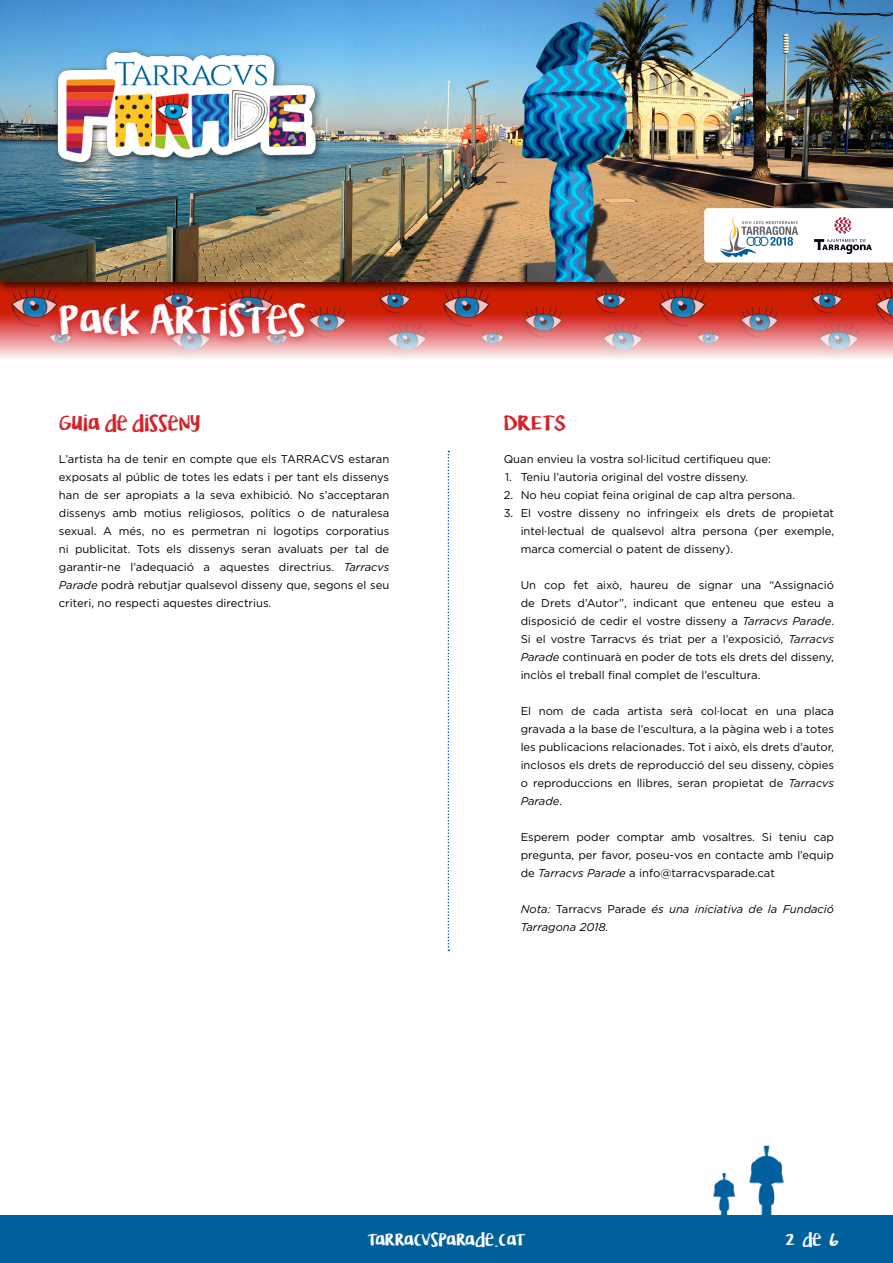
<style>
.page{position:relative;width:893px;height:1263px;background:#fff}
.page>*{position:absolute;margin:0;border:0;box-sizing:border-box;transform-origin:0 0}
.t1{font:34.65px "KG Lifeis Messy";color:#fff}
.t2{font:18px "KG Lifeis Messy";color:#d2232a}
.t3{font:15px "KG Lifeis Messy";color:#fff}
.t4{font:11.25px/18px "Gotham";color:#000;text-align:justify}
.t5{font:italic 11.25px/18px "Gotham";color:#000}
.s1{font-style:italic}
.s2{font-style:normal}
</style>
<div class="page">
<img style="left:0;top:295px;width:893px;height:64px">
<div style="left:0;top:0;width:893px;height:295px;background:#000;opacity:.75"></div>
<img style="left:49px;top:47px;width:275px;height:125px">
<img style="left:713px;top:1145px;width:71px;height:70px">
<div style="left:0;top:1215px;width:893px;height:48px;background:#00609b"></div>
<svg style="left:704px;top:208px;width:189px;height:55px"></svg>
<img style="left:50px;top:294px;width:264px;height:52px">
<svg style="left:448px;top:451px;width:1px;height:500px"></svg>
<p class="t1" style="left:58px;top:293px;width:249px">PACK ARTISTES</p>
<p class="t2" style="left:59px;top:409px;width:143px">GUIA DE DISSENY</p>
<p class="t2" style="left:504px;top:409px;width:64px">DRETS</p>
<p class="t4" style="left:59px;top:450px;width:332px">L’artista ha de tenir en compte que els TARRACVS estaran exposats al públic de totes les edats i per tant els dissenys han de ser apropiats a la seva exhibició. No s’acceptaran dissenys amb motius religiosos, polítics o de naturalesa sexual. A més, no es permetran ni logotips corporatius ni publicitat. Tots els dissenys seran avaluats per tal de garantir-ne l’adequació a aquestes directrius. <span class="s1">Tarracvs Parade</span> podrà rebutjar qualsevol disseny que, segons el seu criteri, no respecti aquestes directrius.</p>
<p class="t4" style="left:504px;top:450px;width:269px">Quan envieu la vostra sol·licitud certifiqueu que:</p>
<p class="t4" style="left:521px;top:468px;width:229px">Teniu l’autoria original del vostre disseny.</p>
<p class="t4" style="left:521px;top:486px;width:276px">No heu copiat feina original de cap altra persona.</p>
<p class="t4" style="left:521px;top:504px;width:315px">El vostre disseny no infringeix els drets de propietat intel·lectual de qualsevol altra persona (per exemple, marca comercial o patent de disseny).</p>
<p class="t4" style="left:521px;top:576px;width:315px">Un cop fet això, haureu de signar una “Assignació de Drets d’Autor”, indicant que enteneu que esteu a disposició de cedir el vostre disseny a <span class="s1">Tarracvs Parade</span>.<br>Si el vostre Tarracvs és triat per a l’exposició, <span class="s1">Tarracvs Parade</span> continuarà en poder de tots els drets del disseny, inclòs el treball final complet de l’escultura.</p>
<p class="t4" style="left:521px;top:702px;width:315px">El nom de cada artista serà col·locat en una placa gravada a la base de l’escultura, a la pàgina web i a totes les publicacions relacionades. Tot i això, els drets d’autor, inclosos els drets de reproducció del seu disseny, còpies o reproduccions en llibres, seran propietat de <span class="s1">Tarracvs Parade</span>.</p>
<p class="t4" style="left:521px;top:828px;width:315px">Esperem poder comptar amb vosaltres. Si teniu cap pregunta, per favor, poseu-vos en contacte amb l’equip de <span class="s1">Tarracvs Parade</span> a info@tarracvsparade.cat</p>
<p class="t5" style="left:521px;top:900px;width:315px">Nota: <span class="s2">Tarracvs Parade</span> és una iniciativa de la Fundació<br>Tarragona 2018.</p>
<p class="t4" style="left:505px;top:468px;width:8px">1.</p>
<p class="t4" style="left:504px;top:485px;width:11px">2.</p>
<p class="t4" style="left:504px;top:504px;width:11px">3.</p>
<h3 class="t3" style="left:367px;top:1228px;width:160px">TARRACVSPARADE.CAT</h3>
<p class="t3" style="left:786px;top:1227px;width:55px">2 DE 6</p>
</div>
